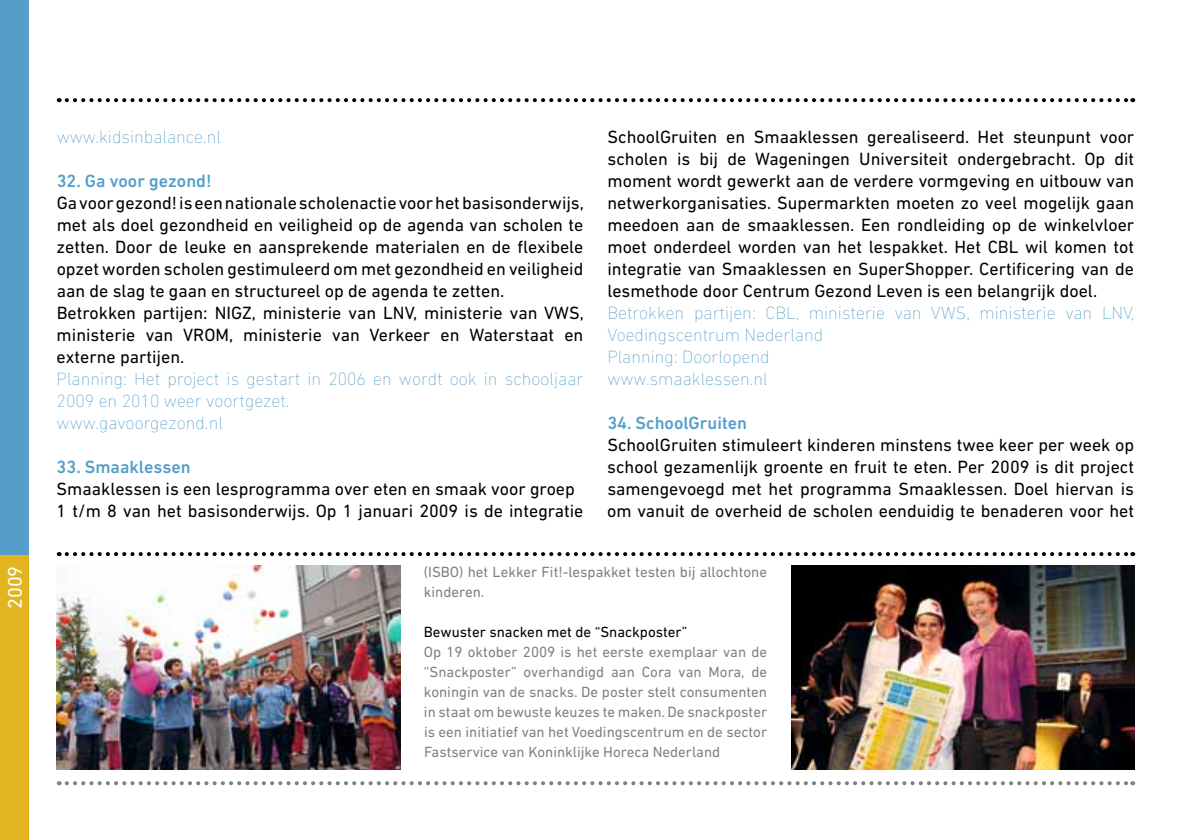
<style>
.page{position:relative;width:1191px;height:840px;background:#fff}
.page>*{position:absolute;margin:0;border:0;box-sizing:border-box;transform-origin:0 0}
.t1{font:20px "DIN Next LT Pro";color:#fff}
.t2{font:18px/22px "DIN Next LT Pro";color:#000}
.t3{font:200 18px/22px "DIN Next LT Pro";color:#549ec9}
.t4{font:500 18px "DIN Next LT Pro";color:#549ec9}
.t5{font:15px/20px "DIN Next LT Pro";color:#818181}
.t6{font:15px "DIN Next LT Pro";color:#000}
</style>
<div class="page">
<svg style="left:67px;top:98px;width:1066px;height:4px"></svg>
<svg style="left:67px;top:781px;width:1066px;height:3px"></svg>
<svg style="left:67px;top:552px;width:1066px;height:3px"></svg>
<div style="left:0;top:553px;width:28px;height:286px;background:#e2b41f"></div>
<div style="left:0;top:0;width:28px;height:553px;background:#549ec9"></div>
<img style="left:791px;top:565px;width:343px;height:204px">
<img style="left:57px;top:565px;width:343px;height:204px">
<p class="t3" style="left:57px;top:125px;width:166px">www.kidsinbalance.nl</p>
<p class="t4" style="left:57px;top:170px;width:156px">32. Ga voor gezond!</p>
<p class="t2" style="left:57px;top:191px;width:529px">Gavoorgezond!iseennationalescholenactievoorhetbasisonderwijs, met als doel gezondheid en veiligheid op de agenda van scholen te zetten. Door de leuke en aansprekende materialen en de flexibele opzet worden scholen gestimuleerd om met gezondheid en veiligheid aan de slag te gaan en structureel op de agenda te zetten.<br>Betrokken partijen: NIGZ, ministerie van LNV, ministerie van VWS, ministerie van VROM, ministerie van Verkeer en Waterstaat en externe partijen.</p>
<p class="t3" style="left:57px;top:367px;width:528px">Planning: Het project is gestart in 2006 en wordt ook in schooljaar<br>2009 en 2010 weer voortgezet.<br>www.gavoorgezond.nl</p>
<p class="t4" style="left:57px;top:456px;width:135px">33. Smaaklessen</p>
<p class="t2" style="left:57px;top:477px;width:528px">Smaaklessen is een lesprogramma over eten en smaak voor groep<br>1 t/m 8 van het basisonderwijs. Op 1 januari 2009 is de integratie</p>
<p class="t2" style="left:607px;top:125px;width:528px;text-align:justify">SchoolGruiten en Smaaklessen gerealiseerd. Het steunpunt voor scholen is bij de Wageningen Universiteit ondergebracht. Op dit moment wordt gewerkt aan de verdere vormgeving en uitbouw van netwerkorganisaties. Supermarkten moeten zo veel mogelijk gaan meedoen aan de smaaklessen. Een rondleiding op de winkelvloer moet onderdeel worden van het lespakket. Het CBL wil komen tot integratie van Smaaklessen en SuperShopper. Certificering van de lesmethode door Centrum Gezond Leven is een belangrijk doel.</p>
<p class="t3" style="left:607px;top:301px;width:528px">Betrokken partijen: CBL, ministerie van VWS, ministerie van LNV, Voedingscentrum Nederland<br>Planning: Doorlopend<br>www.smaaklessen.nl</p>
<p class="t4" style="left:607px;top:412px;width:141px">34. SchoolGruiten</p>
<p class="t2" style="left:607px;top:433px;width:528px;text-align:justify">SchoolGruiten stimuleert kinderen minstens twee keer per week op school gezamenlijk groente en fruit te eten. Per 2009 is dit project samengevoegd met het programma Smaaklessen. Doel hiervan is om vanuit de overheid de scholen eenduidig te benaderen voor het</p>
<p class="t1" style="left:3px;top:608px;width:45px;rotate:-90deg">2009</p>
<p class="t5" style="left:424px;top:561px;width:345px">(ISBO) het Lekker Fit!-lespakket testen bij allochtone kinderen.</p>
<p class="t6" style="left:424px;top:623px;width:265px">Bewuster snacken met de “Snackposter”</p>
<p class="t5" style="left:424px;top:641px;width:345px;text-align:justify">Op 19 oktober 2009 is het eerste exemplaar van de “Snackposter” overhandigd aan Cora van Mora, de koningin van de snacks. De poster stelt consumenten in staat om bewuste keuzes te maken. De snackposter is een initiatief van het Voedingscentrum en de sector Fastservice van Koninklijke Horeca Nederland</p>
</div>
